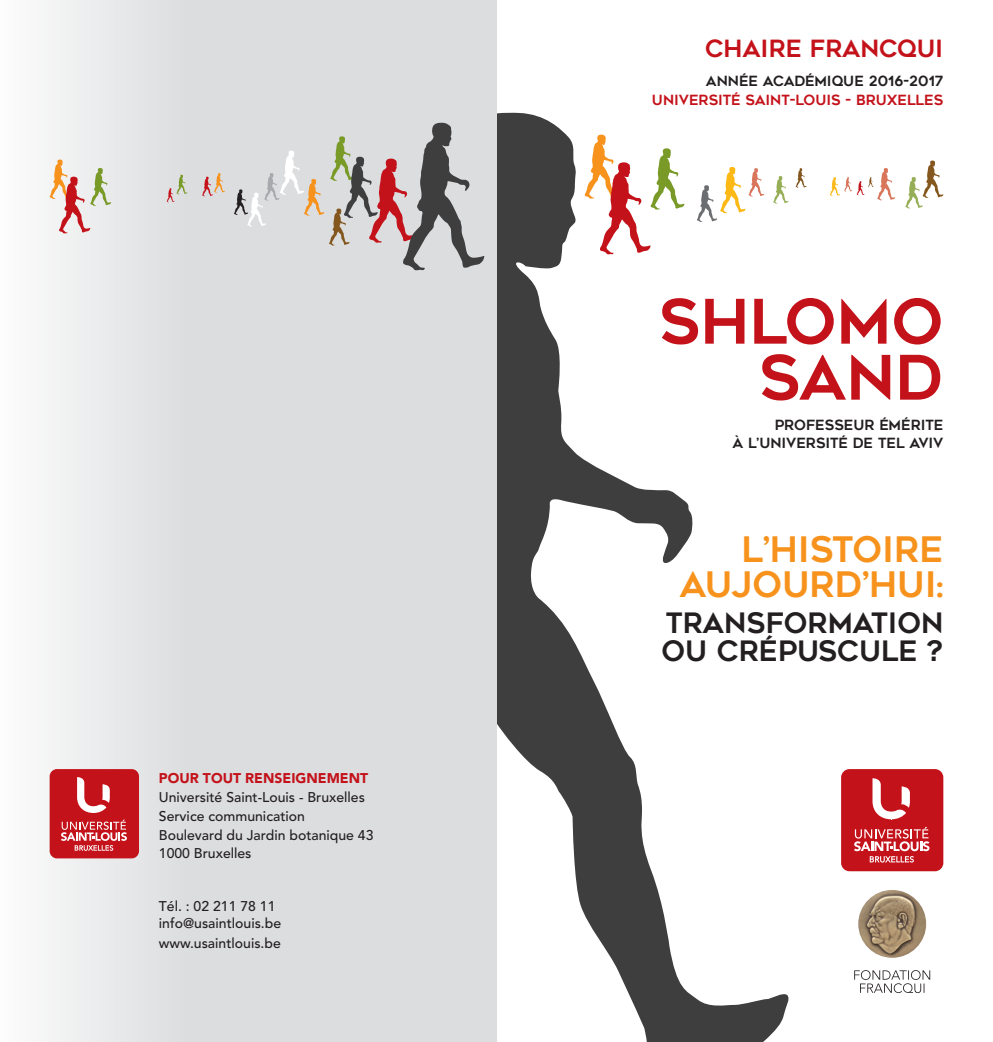
<style>
.page{position:relative;width:993px;height:1042px;background:#fff}
.page>*{position:absolute;margin:0;border:0;box-sizing:border-box;transform-origin:0 0}
.t1{font:61.25px/56px "Geometos";color:#c4121a;text-align:right}
.t2{font:35px/35px "Geometos";color:#f7931d;text-align:right}
.t3{font:28px/28px "Geometos";color:#231f20}
.t4{font:23.62px "Geometos";color:#c4121a}
.t5{font:500 14px/18.9px "Avenir";color:#231f20}
.t6{font:14px/17.5px "Geometos";color:#231f20;text-align:right}
.t7{font:14px "Geometos";color:#c4121a}
.t8{font:900 14px "Avenir";color:#c4121a}
</style>
<div class="page">
<svg style="left:496px;top:113px;width:293px;height:929px"></svg>
<svg style="left:795px;top:168px;width:11px;height:20px"></svg>
<svg style="left:773px;top:176px;width:15px;height:28px"></svg>
<svg style="left:584px;top:135px;width:100px;height:119px"></svg>
<svg style="left:696px;top:167px;width:68px;height:55px"></svg>
<div style="left:0;top:0;width:496px;height:1042px;background:linear-gradient(to right,#f0f0f1,#d4d6d8)"></div>
<div style="left:840px;top:769px;width:103px;height:102px;background:#c4121a;border-radius:8px"></div>
<svg style="left:872px;top:778px;width:37px;height:41px"></svg>
<svg style="left:854px;top:827px;width:75px;height:35px"></svg>
<img style="left:858px;top:890px;width:67px;height:68px;border-radius:34px">
<svg style="left:854px;top:970px;width:75px;height:23px"></svg>
<svg style="left:167px;top:175px;width:20px;height:27px"></svg>
<svg style="left:234px;top:123px;width:250px;height:147px"></svg>
<svg style="left:202px;top:173px;width:23px;height:23px"></svg>
<div style="left:50px;top:769px;width:89px;height:89px;background:#c4121a;border-radius:7px"></div>
<svg style="left:77px;top:777px;width:33px;height:36px"></svg>
<svg style="left:61px;top:819px;width:66px;height:32px"></svg>
<svg style="left:49px;top:159px;width:62px;height:74px"></svg>
<svg style="left:905px;top:160px;width:38px;height:48px"></svg>
<svg style="left:829px;top:168px;width:65px;height:32px"></svg>
<p class="t8" style="left:159px;top:770px;width:211px">POUR TOUT RENSEIGNEMENT</p>
<p class="t5" style="left:159px;top:788px;width:216px">Université Saint-Louis - Bruxelles<br>Service communication<br>Boulevard du Jardin botanique 43<br>1000 Bruxelles</p>
<p class="t5" style="left:159px;top:897px;width:124px;line-height:17.5px">Tél. : 02 211 78 11 info@usaintlouis.be</p>
<p class="t5" style="left:159px;top:933px;width:123px">www.usaintlouis.be</p>
<h3 class="t4" style="left:704px;top:36px;width:240px">CHAIRE FRANCQUI</h3>
<p class="t6" style="left:705px;top:73px;width:239px">ANNÉE ACADÉMIQUE 2016-2017</p>
<p class="t7" style="left:651px;top:92px;width:293px">UNIVERSITÉ SAINT-LOUIS - BRUXELLES</p>
<h1 class="t1" style="left:658px;top:294px;width:286px">SHLOMO<br>SAND</h1>
<p class="t6" style="left:732px;top:416px;width:212px">PROFESSEUR ÉMÉRITE<br>À L’UNIVERSITÉ DE TEL AVIV</p>
<h2 class="t2" style="left:679px;top:532px;width:265px">L’HISTOIRE<br>AUJOURD’HUI:</h2>
<h3 class="t3" style="left:661px;top:608px;width:283px">TRANSFORMATION<br>OU CRÉPUSCULE ?</h3>
</div>
